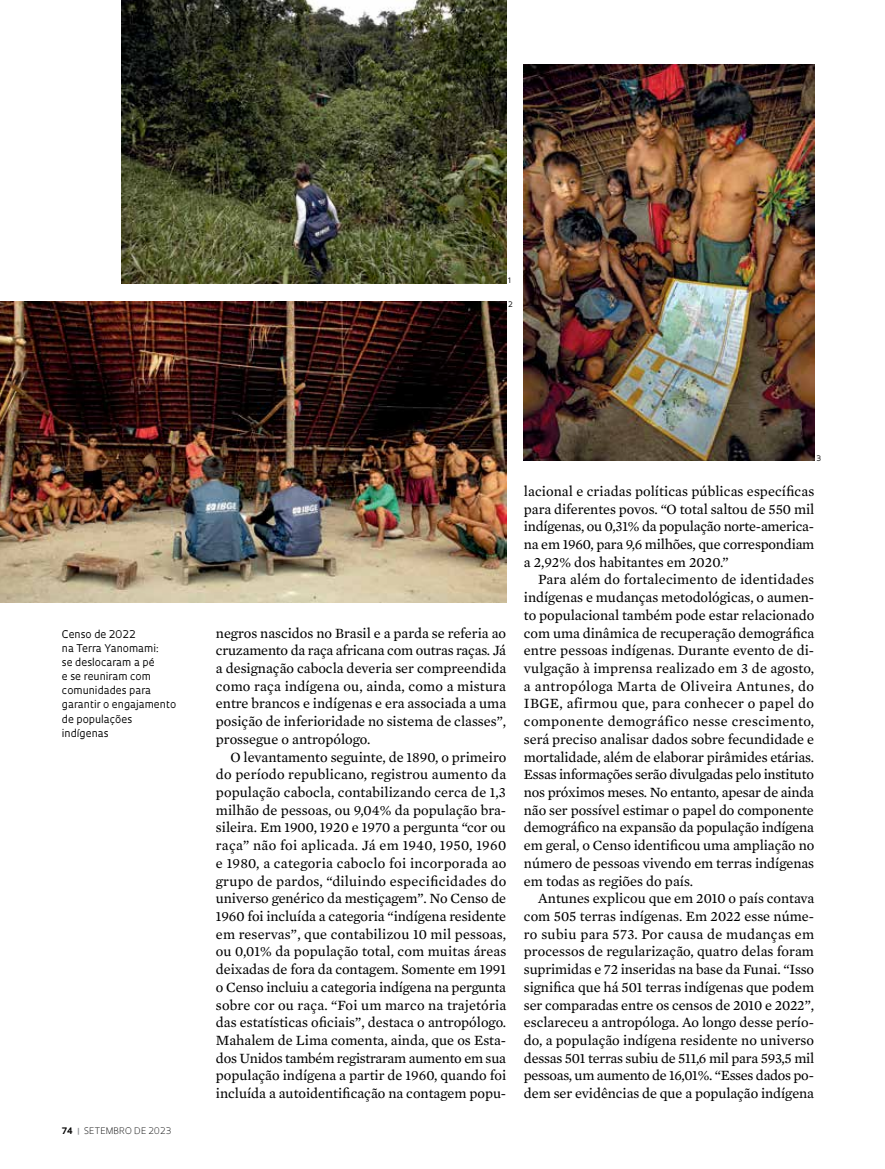
<style>
.page{position:relative;width:885px;height:1169px;background:#fff}
.page>*{position:absolute;margin:0;border:0;box-sizing:border-box;transform-origin:0 0}
.t1{font:14.4px/17.7px "Mercury Text G2";color:#000;text-align:justify}
.t2{font:10.35px/14.1px "Oculum";color:#000}
.t3{font:300 8.7px "Oculum";letter-spacing:.015em;color:#000}
.t4{font:7.35px "Oculum";color:#000}
.s1{font-weight:700}
.s2{font-weight:700;color:#939598}
</style>
<div class="page">
<img style="left:0;top:301px;width:506px;height:301px">
<img style="left:524px;top:64px;width:290px;height:396px">
<img style="left:121px;top:0;width:385px;height:283px">
<p class="t4" style="left:508px;top:276px;width:5px">1</p>
<p class="t4" style="left:508px;top:299px;width:6px">2</p>
<p class="t2" style="left:62px;top:626px;width:116px">Censo de 2022<br>na Terra Yanomami:<br>se deslocaram a pé<br>e se reuniram com comunidades para garantir o engajamento de populações indígenas</p>
<p class="t3" style="left:62px;top:1124px;width:111px"><span class="s1">74</span> <span class="s2">|</span> SETEMBRO DE 2023</p>
<p class="t1" style="left:216px;top:623px;width:292px">negros nascidos no Brasil e a parda se referia ao cruzamento da raça africana com outras raças. Já a designação cabocla deveria ser compreendida como raça indígena ou, ainda, como a mistura entre brancos e indígenas e era associada a uma posição de inferioridade no sistema de classes”, prossegue o antropólogo.</p>
<p class="t1" style="left:216px;top:747px;width:292px;text-indent:14px">O levantamento seguinte, de 1890, o primeiro do período republicano, registrou aumento da população cabocla, contabilizando cerca de 1,3 milhão de pessoas, ou 9,04% da população bra&shy;sileira. Em 1900, 1920 e 1970 a pergunta “cor ou raça” não foi aplicada. Já em 1940, 1950, 1960 e 1980, a categoria caboclo foi incorporada ao grupo de pardos, “diluindo especificidades do universo genérico da mestiçagem”. No Censo de 1960 foi incluída a categoria “indígena residente em reservas”, que contabilizou 10 mil pessoas, ou 0,01% da população total, com muitas áreas deixadas de fora da contagem. Somente em 1991 o Censo incluiu a categoria indígena na pergunta sobre cor ou raça. “Foi um marco na trajetória das estatísticas oficiais”, destaca o antropólogo.<br>Mahalem de Lima comenta, ainda, que os Esta&shy;dos Unidos também registraram aumento em sua população indígena a partir de 1960, quando foi incluída a autoidentificação na contagem popu-</p>
<p class="t4" style="left:816px;top:453px;width:6px">3</p>
<p class="t1" style="left:524px;top:481px;width:292px">lacional e criadas políticas públicas específicas para diferentes povos. “O total saltou de 550 mil indígenas, ou 0,31% da população norte-america&shy;na em 1960, para 9,6 milhões, que correspondiam a 2,92% dos habitantes em 2020.”</p>
<p class="t1" style="left:524px;top:570px;width:292px;text-indent:14px">Para além do fortalecimento de identidades indígenas e mudanças metodológicas, o aumen&shy;to populacional também pode estar relacionado com uma dinâmica de recuperação demográfica entre pessoas indígenas. Durante evento de di&shy;vulgação à imprensa realizado em 3 de agosto, a antropóloga Marta de Oliveira Antunes, do IBGE, afirmou que, para conhecer o papel do componente demográfico nesse crescimento, será preciso analisar dados sobre fecundidade e mortalidade, além de elaborar pirâmides etárias.<br>Essas informações serão divulgadas pelo instituto nos próximos meses. No entanto, apesar de ainda não ser possível estimar o papel do componente demográfico na expansão da população indígena em geral, o Censo identificou uma ampliação no número de pessoas vivendo em terras indígenas em todas as regiões do país.</p>
<p class="t1" style="left:524px;top:888px;width:292px;text-indent:14px">Antunes explicou que em 2010 o país contava com 505 terras indígenas. Em 2022 esse núme&shy;ro subiu para 573. Por causa de mudanças em processos de regularização, quatro delas foram suprimidas e 72 inseridas na base da Funai. “Isso significa que há 501 terras indígenas que podem ser comparadas entre os censos de 2010 e 2022”, esclareceu a antropóloga. Ao longo desse perío&shy;do, a população indígena residente no universo dessas 501 terras subiu de 511,6 mil para 593,5 mil pessoas, um aumento de 16,01%. “Esses dados po&shy;dem ser evidências de que a população indígena</p>
</div>
